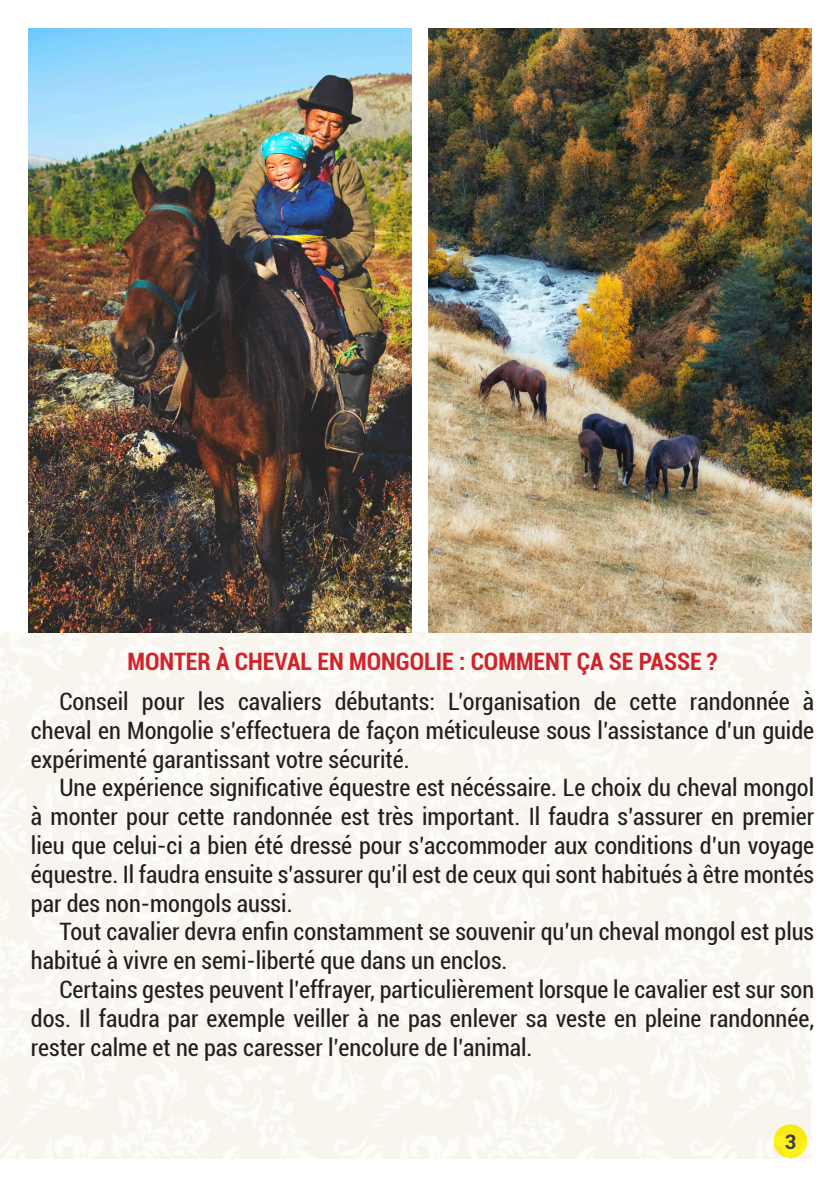
<style>
.page{position:relative;width:840px;height:1191px;background:#fff}
.page>*{position:absolute;margin:0;border:0;box-sizing:border-box;transform-origin:0 0}
.Undsen{font:condensed 24px/28.8px "Roboto";color:#231f20;text-align:justify}
.Tolgoi_11pt_ulaan{font:700 condensed 24px "Roboto";color:#d1232a}
.t1{font:700 20px "Roboto";color:#231f20}
</style>
<div class="page">
<img style="left:0;top:632px;width:811px;height:526px">
<img style="left:428px;top:28px;width:383px;height:604px">
<img style="left:28px;top:28px;width:383px;height:604px">
<p class="Tolgoi_11pt_ulaan" style="left:127px;top:645px;width:591px">MONTER À CHEVAL EN MONGOLIE : COMMENT ÇA SE PASSE ?</p>
<p class="Undsen" style="left:31px;top:686px;width:784px;text-indent:28px">Conseil pour les cavaliers débutants: L’organisation de cette randonnée à cheval en Mongolie s’effectuera de façon méticuleuse sous l’assistance d’un guide expérimenté garantissant votre sécurité.</p>
<p class="Undsen" style="left:31px;top:772px;width:784px;text-indent:28px">Une expérience significative équestre est nécéssaire. Le choix du cheval mongol à monter pour cette randonnée est très important. Il faudra s’assurer en premier lieu que celui-ci a bien été dressé pour s’accommoder aux conditions d’un voyage équestre. Il faudra ensuite s’assurer qu’il est de ceux qui sont habitués à être montés par des non-mongols aussi.</p>
<p class="Undsen" style="left:31px;top:916px;width:784px;text-indent:28px">Tout cavalier devra enfin constamment se souvenir qu’un cheval mongol est plus habitué à vivre en semi-liberté que dans un enclos.</p>
<p class="Undsen" style="left:31px;top:974px;width:784px;text-indent:28px">Certains gestes peuvent l’effrayer, particulièrement lorsque le cavalier est sur son dos. Il faudra par exemple veiller à ne pas enlever sa veste en pleine randonnée, rester calme et ne pas caresser l’encolure de l’animal.</p>
<p class="t1" style="left:784px;top:1127px;width:13px">3</p>
</div>
